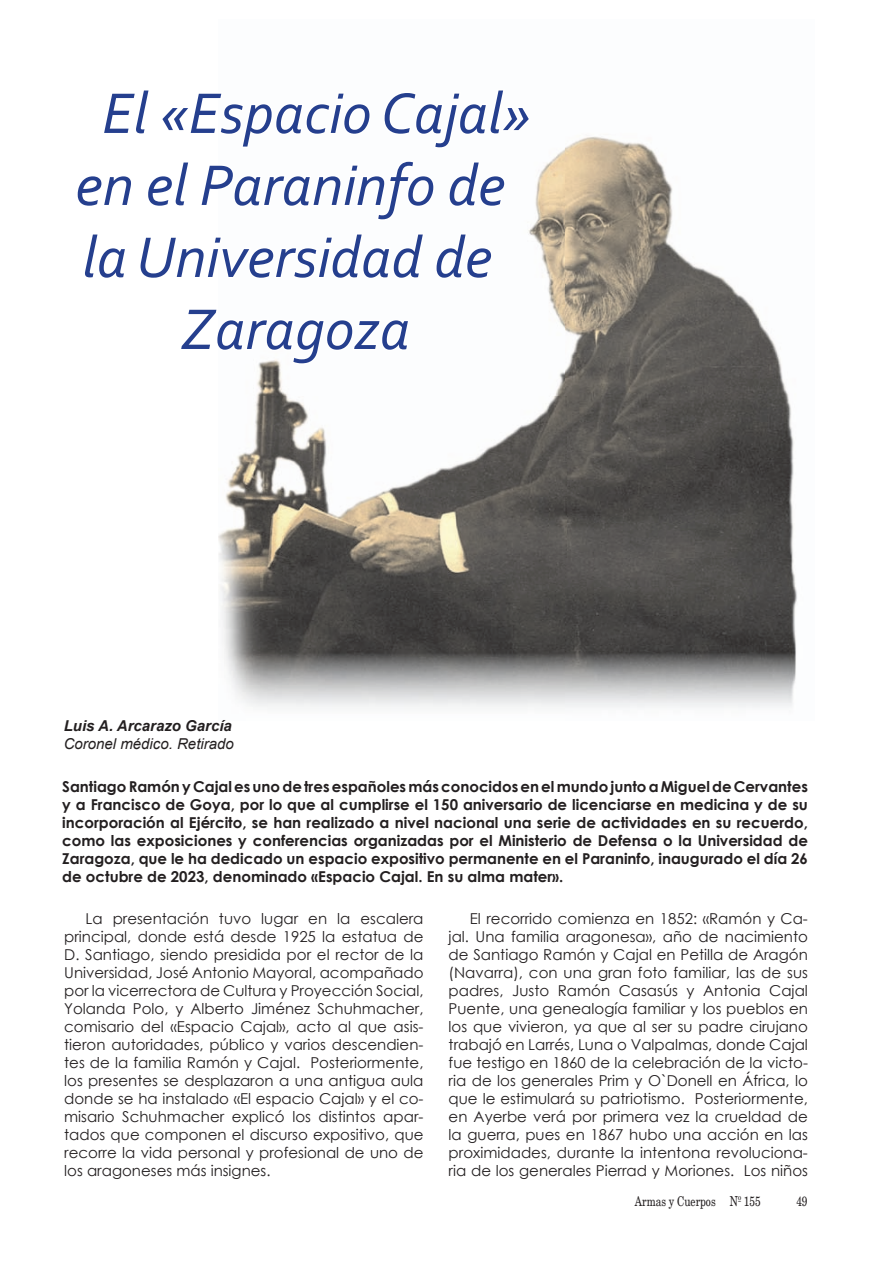
<style>
.page{position:relative;width:893px;height:1263px;background:#fff}
.page>*{position:absolute;margin:0;border:0;box-sizing:border-box;transform-origin:0 0}
.t1{font:italic 60px/72px "Corbel";color:#253f8e;text-align:center}
.t2{font:15px/18px "Century Gothic";color:#231f20;text-align:justify}
.t3{font:700 15px/18px "Century Gothic";color:#231f20;text-align:justify}
.t4{font:italic 15px "Arial";color:#231f20}
.t5{font:italic 700 15px "Arial";color:#231f20}
.t6{font:13.5px "Schoolbook Cond";color:#231f20}
</style>
<div class="page">
<img style="left:218px;top:136px;width:579px;height:572px">
<svg style="left:218px;top:136px;width:155px;height:14px"></svg>
<svg style="left:381px;top:136px;width:152px;height:15px"></svg>
<svg style="left:218px;top:158px;width:219px;height:65px"></svg>
<svg style="left:446px;top:160px;width:62px;height:49px"></svg>
<svg style="left:218px;top:232px;width:209px;height:49px"></svg>
<svg style="left:433px;top:232px;width:62px;height:49px"></svg>
<svg style="left:218px;top:307px;width:194px;height:60px"></svg>
<h1 class="t1" style="left:75px;top:76px;width:457px">El «Espacio Cajal» en el Paraninfo de la Universidad de<br>Zaragoza</h1>
<p class="t5" style="left:64px;top:716px;width:170px">Luis A. Arcarazo García</p>
<p class="t4" style="left:64px;top:734px;width:172px">Coronel médico. Retirado</p>
<p class="t3" style="left:62px;top:777px;width:747px">Santiago Ramón y Cajal es uno de tres españoles más conocidos en el mundo junto a Miguel de Cervantes y a Francisco de Goya, por lo que al cumplirse el 150 aniversario de licenciarse en medicina y de su incorporación al Ejército, se han realizado a nivel nacional una serie de actividades en su recuerdo, como las exposiciones y conferencias organizadas por el Ministerio de Defensa o la Universidad de Zaragoza, que le ha dedicado un espacio expositivo permanente en el Paraninfo, inaugurado el día 26 de octubre de 2023, denominado «Espacio Cajal. En su alma mater».</p>
<p class="t2" style="left:64px;top:909px;width:361px;text-indent:21px">La presentación tuvo lugar en la escalera principal, donde está desde 1925 la estatua de D. Santiago, siendo presidida por el rector de la Universidad, José Antonio Mayoral, acompañado por la vicerrectora de Cultura y Proyección Social, Yolanda Polo, y Alberto Jiménez Schuhmacher, comisario del «Espacio Cajal», acto al que asis&shy;tieron autoridades, público y varios descendien&shy;tes de la familia Ramón y Cajal. Posteriormente, los presentes se desplazaron a una antigua aula donde se ha instalado «El espacio Cajal» y el co&shy;misario Schuhmacher explicó los distintos apar&shy;tados que componen el discurso expositivo, que recorre la vida personal y profesional de uno de los aragoneses más insignes.</p>
<p class="t2" style="left:449px;top:909px;width:361px;text-indent:21px">El recorrido comienza en 1852: «Ramón y Ca&shy;jal. Una familia aragonesa», año de nacimiento de Santiago Ramón y Cajal en Petilla de Aragón (Navarra), con una gran foto familiar, las de sus padres, Justo Ramón Casasús y Antonia Cajal Puente, una genealogía familiar y los pueblos en los que vivieron, ya que al ser su padre cirujano trabajó en Larrés, Luna o Valpalmas, donde Cajal fue testigo en 1860 de la celebración de la victo&shy;ria de los generales Prim y O`Donell en África, lo que le estimulará su patriotismo. Posteriormente, en Ayerbe verá por primera vez la crueldad de la guerra, pues en 1867 hubo una acción en las proximidades, durante la intentona revoluciona&shy;ria de los generales Pierrad y Moriones. Los niños</p>
<p class="t6" style="left:635px;top:1193px;width:127px">Armas y Cuerpos Nº 155</p>
<p class="t6" style="left:796px;top:1193px;width:13px">49</p>
</div>
